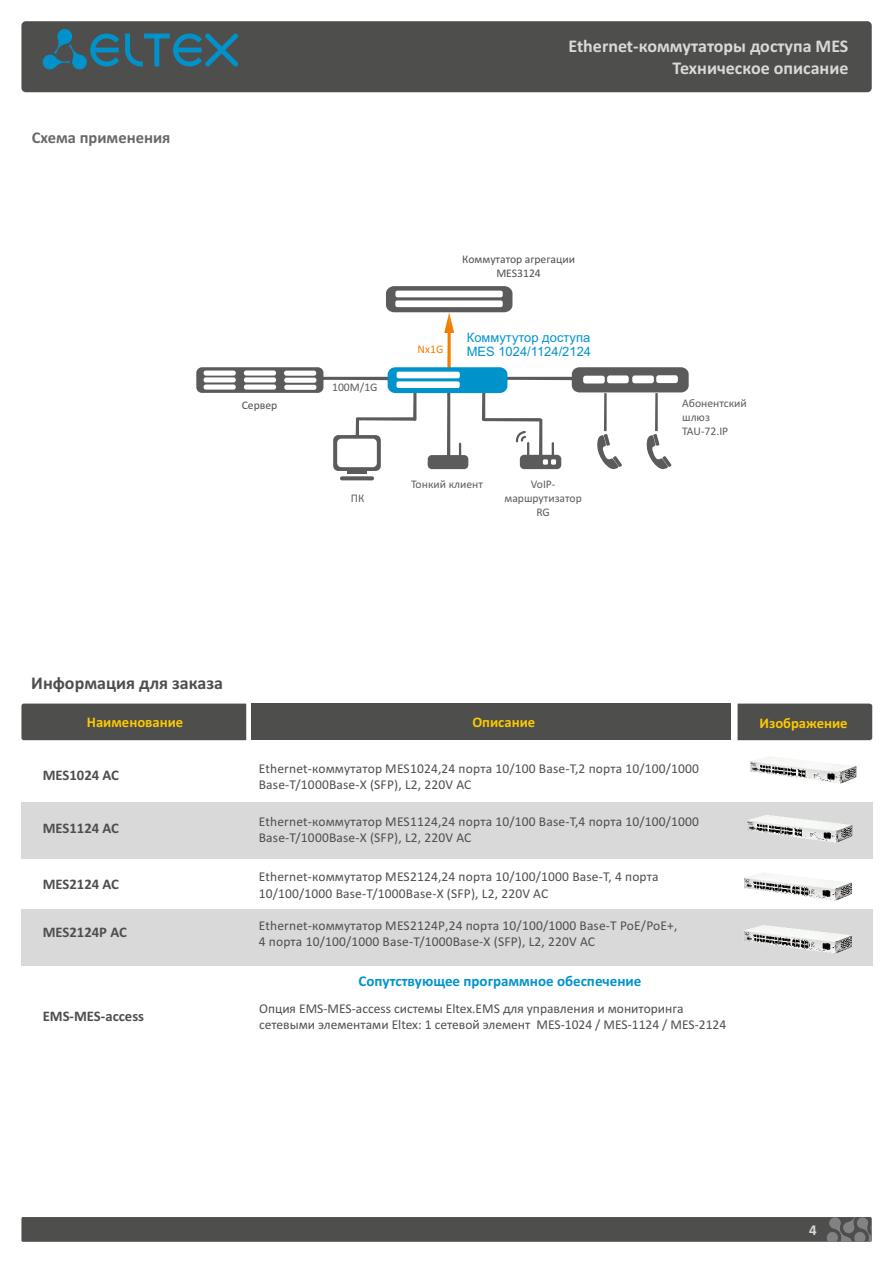
<style>
.page{position:relative;width:893px;height:1263px;background:#fff}
.page>*{position:absolute;margin:0;border:0;box-sizing:border-box;transform-origin:0 0}
.t1{font:700 18px/21.9px "Calibri";color:#d9d9da;text-align:right}
.t2{font:700 18px "Calibri";color:#4e4e4d}
.t3{font:700 16.5px "Calibri";color:#686868}
.t4{font:700 15px "Calibri";color:#0093cb}
.t5{font:700 15px "Calibri";color:#d9d9da}
.t6{font:700 14.7px "Calibri";color:#4e4e4d}
.t7{font:700 14.7px "Calibri";color:#fdc900}
.t8{font:13.5px/16.5px "Calibri";letter-spacing:.01em;color:#4e4e4d}
.t9{font:12.9px/14.4px "Arial";color:#0093cb}
.t10{font:11.7px/14.2px "Calibri";color:#5b5b5c;text-align:center}
.t11{font:11.7px/14.2px "Calibri";color:#4e4e4d;text-align:center}
.t12{font:11.7px "Calibri";color:#f27e00}
</style>
<div class="page">
<div style="left:21px;top:802px;width:852px;height:57px;background:#d9d9da"></div>
<div style="left:21px;top:908px;width:852px;height:57px;background:#d9d9da"></div>
<div style="left:21px;top:21px;width:851px;height:71px;background:#4e4e4d;border-radius:4px"></div>
<svg style="left:43px;top:29px;width:76px;height:41px"></svg>
<svg style="left:125px;top:33px;width:113px;height:34px"></svg>
<div style="left:21px;top:1217px;width:851px;height:25px;background:#4e4e4d;border-radius:2px"></div>
<svg style="left:826px;top:1217px;width:46px;height:25px"></svg>
<div style="left:21px;top:703px;width:225px;height:37px;background:#4e4e4d"></div>
<div style="left:738px;top:703px;width:134px;height:37px;background:#4e4e4d"></div>
<div style="left:252px;top:703px;width:479px;height:37px;background:#4e4e4d"></div>
<div style="left:810px;top:1129px;width:19px;height:18px;border:1px solid #fff;border-radius:50%"></div>
<div style="left:814px;top:1129px;width:11px;height:18px;border:1px solid #fff;border-radius:50%"></div>
<svg style="left:811px;top:1130px;width:17px;height:17px"></svg>
<hr style="left:347px;top:471px;width:20px;height:3px;background:#5b5b5c">
<svg style="left:340px;top:476px;width:34px;height:4px"></svg>
<svg style="left:196px;top:286px;width:493px;height:185px"></svg>
<img style="left:750px;top:756px;width:107px;height:28px">
<img style="left:747px;top:815px;width:106px;height:28px">
<img style="left:744px;top:873px;width:108px;height:28px">
<img style="left:744px;top:925px;width:108px;height:29px">
<p class="t3" style="left:32px;top:131px;width:140px">Схема применения</p>
<h1 class="t1" style="left:568px;top:37px;width:282px">Ethernet-коммутаторы доступа MES<br>Техническое описание</h1>
<p class="t11" style="left:242px;top:399px;width:37px">Сервер</p>
<p class="t10" style="left:332px;top:381px;width:47px">100М/1G</p>
<p class="t11" style="left:462px;top:252px;width:114px">Коммутатор агрегации<br>MES3124</p>
<p class="t12" style="left:418px;top:344px;width:27px">Nх1G</p>
<p class="t9" style="left:467px;top:331px;width:126px">Коммутутор доступа<br>MES 1024/1124/2124</p>
<p class="t10" style="left:351px;top:492px;width:15px">ПК</p>
<p class="t10" style="left:411px;top:477px;width:73px">Тонкий клиент</p>
<p class="t10" style="left:504px;top:478px;width:79px">VoIP&shy;маршрутизатор<br>RG</p>
<p class="t10" style="left:682px;top:396px;width:66px;text-align:left">Абонентский шлюз<br>TAU-72.IP</p>
<h1 class="t2" style="left:31px;top:676px;width:193px">Информация для заказа</h1>
<p class="t7" style="left:87px;top:716px;width:98px">Наименование</p>
<p class="t6" style="left:43px;top:769px;width:78px">MES1024 AC</p>
<p class="t6" style="left:43px;top:822px;width:78px">MES1124 AC</p>
<p class="t6" style="left:43px;top:877px;width:78px">MES2124 AC</p>
<p class="t6" style="left:43px;top:926px;width:86px">MES2124P AC</p>
<p class="t7" style="left:472px;top:716px;width:64px">Описание</p>
<p class="t7" style="left:759px;top:717px;width:90px">Изображение</p>
<p class="t8" style="left:259px;top:761px;width:442px">Ethernet-коммутатор MES1024,24 порта 10/100 Base-T,2 порта 10/100/1000<br>Base-T/1000Base-X (SFP), L2, 220V AC</p>
<p class="t8" style="left:259px;top:814px;width:442px">Ethernet-коммутатор MES1124,24 порта 10/100 Base-T,4 порта 10/100/1000<br>Base-T/1000Base-X (SFP), L2, 220V AC</p>
<p class="t8" style="left:259px;top:870px;width:401px">Ethernet-коммутатор MES2124,24 порта 10/100/1000 Base-T, 4 порта<br>10/100/1000 Base-T/1000Base-X (SFP), L2, 220V AC</p>
<p class="t8" style="left:259px;top:918px;width:420px">Ethernet-коммутатор MES2124P,24 порта 10/100/1000 Base-T PoE/PoE+,<br>4 порта 10/100/1000 Base-T/1000Base-X (SFP), L2, 220V AC</p>
<p class="t4" style="left:359px;top:974px;width:284px">Сопутствующее программное обеспечение</p>
<p class="t6" style="left:43px;top:1010px;width:103px">EMS-MES-access</p>
<p class="t8" style="left:259px;top:1001px;width:469px">Опция EMS-MES-access системы Eltex.EMS для управления и мониторинга сетевыми элементами Eltex: 1 сетевой элемент MES-1024 / MES-1124 / MES-2124</p>
<p class="t5" style="left:809px;top:1224px;width:9px">4</p>
</div>
